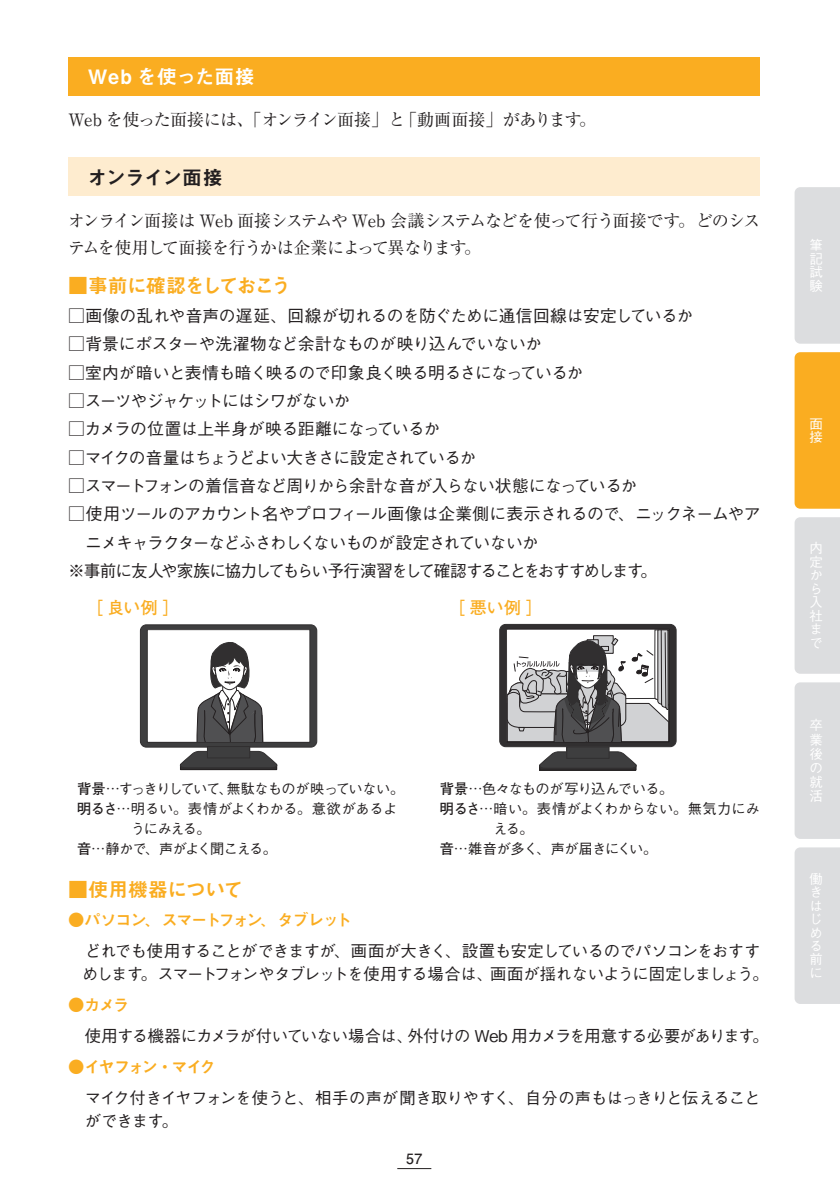
<style>
.page{position:relative;width:840px;height:1191px;background:#fff}
.page>*{position:absolute;margin:0;border:0;box-sizing:border-box;transform-origin:0 0}
.t1{font:19.8px "Midashi Go Pro MB31";letter-spacing:-.08em;color:#faad21}
.t2{font:19.8px "Midashi Go Pro MB31";letter-spacing:.015em;color:#fff}
.t3{font:19.8px "Midashi Go Pro MB31";letter-spacing:-.02em;color:#faad21}
.t4{font:19.8px "Midashi Go Pro MB31";letter-spacing:-.045em;color:#231f20}
.t5{font:17px/27px "Ryumin Pro";letter-spacing:-.045em;color:#231f20}
.t6{font:700 17px "Futo Go B101 Pro";letter-spacing:.01em;color:#faad21}
.t7{font:500 16.8px "Gothic BBB Pro";letter-spacing:-.045em;color:#231f20}
.t8{font:500 16.8px "Gothic BBB Pro";letter-spacing:-.07em;color:#231f20}
.t9{font:500 16.8px "Gothic BBB Pro";letter-spacing:-.025em;color:#231f20}
.t10{font:500 16.8px "Gothic BBB Pro";letter-spacing:-.095em;color:#231f20}
.t11{font:500 16.8px "Gothic BBB Pro";letter-spacing:-.01em;color:#231f20}
.t12{font:500 16.2px/22.6px "Gothic BBB Pro";letter-spacing:-.045em;color:#231f20}
.t13{font:700 16.2px "Mi Go MB1 Std De";letter-spacing:-.085em;color:#faad21}
.t14{font:16.2px "Midashi Go Pro MB31";letter-spacing:-.13em;color:#faad21}
.t15{font:500 14.2px "Gothic BBB Pro";letter-spacing:-.04em;color:#231f20}
.t16{font:500 14.2px "Gothic BBB Pro";letter-spacing:-.08em;color:#231f20}
.t17{font:500 14.2px "Gothic BBB Pro";letter-spacing:-.015em;color:#231f20}
.t18{font:500 14.2px "Gothic BBB Pro";color:#231f20}
.t19{font:500 14.2px "Gothic BBB Pro";letter-spacing:-.07em;color:#231f20}
.t20{font:700 14.2px "Futo Go B101 Pro";color:#231f20}
.t21{font:500 13.4px/13.4px "Gothic BBB Pro";color:#fff;text-align:justify}
.s1{font-family:"Futo Go B101 Pro";font-weight:700}
</style>
<div class="page">
<div style="left:69px;top:57px;width:690px;height:39px;background:#faad21"></div>
<hr style="left:397px;top:1168px;width:34px;height:1px;background:#231f20">
<div style="left:794px;top:187px;width:45px;height:157px;background:#dcdddf"></div>
<div style="left:794px;top:352px;width:45px;height:157px;background:#faad21"></div>
<div style="left:794px;top:682px;width:45px;height:157px;background:#dcdddf"></div>
<div style="left:794px;top:847px;width:45px;height:157px;background:#dcdddf"></div>
<div style="left:794px;top:517px;width:45px;height:157px;background:#dcdddf"></div>
<div style="left:499px;top:624px;width:176px;height:122px;background:#312f30;border-radius:6px"></div>
<div style="left:499px;top:624px;width:177px;height:123px;border:1px solid #312f30;border-radius:6px"></div>
<div style="left:539px;top:764px;width:97px;height:6px;border:1px solid #242021"></div>
<svg style="left:539px;top:750px;width:98px;height:19px"></svg>
<div style="left:566px;top:747px;width:42px;height:11px;background:#3e3e3f"></div>
<div style="left:566px;top:746px;width:43px;height:12px;border:1px solid #312f30"></div>
<svg style="left:506px;top:629px;width:163px;height:113px"></svg>
<div style="left:140px;top:625px;width:176px;height:122px;background:#3e3e3f;border-radius:6px"></div>
<div style="left:140px;top:624px;width:177px;height:123px;border:1px solid #312f30;border-radius:6px"></div>
<div style="left:147px;top:629px;width:163px;height:113px;background:#fff"></div>
<div style="left:147px;top:629px;width:163px;height:113px;border:1px solid #312f30"></div>
<svg style="left:195px;top:642px;width:69px;height:100px"></svg>
<div style="left:180px;top:764px;width:97px;height:6px;border:1px solid #242021"></div>
<svg style="left:179px;top:750px;width:99px;height:18px"></svg>
<div style="left:207px;top:746px;width:42px;height:12px;background:#3e3e3f"></div>
<div style="left:207px;top:746px;width:43px;height:12px;border:1px solid #312f30"></div>
<div style="left:68px;top:158px;width:691px;height:38px;background:#feeccf"></div>
<p class="t2" style="left:88px;top:61px;width:168px">Web を使った面接</p>
<p class="t5" style="left:68px;top:105px;width:529px">Web を使った面接には、「オンライン面接」と「動画面接」があります。</p>
<p class="t4" style="left:87px;top:161px;width:137px">オンライン面接</p>
<p class="t5" style="left:68px;top:206px;width:693px">オンライン面接は Web 面接システムや Web 会議システムなどを使って行う面接です。どのシステムを使用して面接を行うかは企業によって異なります。</p>
<p class="t1" style="left:68px;top:270px;width:224px">■事前に確認をしておこう</p>
<p class="t11" style="left:68px;top:302px;width:626px">□画像の乱れや音声の遅延、回線が切れるのを防ぐために通信回線は安定しているか</p>
<p class="t9" style="left:68px;top:330px;width:475px">□背景にポスターや洗濯物など余計なものが映り込んでいないか</p>
<p class="t7" style="left:68px;top:359px;width:516px">□室内が暗いと表情も暗く映るので印象良く映る明るさになっているか</p>
<p class="t7" style="left:68px;top:387px;width:283px">□スーツやジャケットにはシワがないか</p>
<p class="t9" style="left:68px;top:415px;width:373px">□カメラの位置は上半身が映る距離になっているか</p>
<p class="t8" style="left:68px;top:444px;width:409px">□マイクの音量はちょうどよい大きさに設定されているか</p>
<p class="t7" style="left:68px;top:472px;width:570px">□スマートフォンの着信音など周りから余計な音が入らない状態になっているか</p>
<p class="t7" style="left:68px;top:500px;width:693px">□使用ツールのアカウント名やプロフィール画像は企業側に表示されるので、ニックネームやア</p>
<p class="t8" style="left:85px;top:529px;width:454px">ニメキャラクターなどふさわしくないものが設定されていないか</p>
<p class="t10" style="left:68px;top:557px;width:590px">※事前に友人や家族に協力してもらい予行演習をして確認することをおすすめします。</p>
<p class="t6" style="left:95px;top:594px;width:78px">[ 良い例 ]</p>
<p class="t6" style="left:456px;top:594px;width:79px">[ 悪い例 ]</p>
<p class="t16" style="left:77px;top:777px;width:328px"><span class="s1">背景</span>…すっきりしていて、無駄なものが映っていない。</p>
<p class="t17" style="left:77px;top:797px;width:321px"><span class="s1">明るさ</span>…明るい。表情がよくわかる。意欲があるよ</p>
<p class="t15" style="left:131px;top:817px;width:81px">うにみえる。</p>
<p class="t19" style="left:77px;top:837px;width:201px"><span class="s1">音</span>…静かで、声がよく聞こえる。</p>
<p class="t3" style="left:68px;top:873px;width:177px">■使用機器について</p>
<p class="t15" style="left:439px;top:777px;width:235px"><span class="s1">背景</span>…色々なものが写り込んでいる。</p>
<p class="t18" style="left:439px;top:797px;width:321px"><span class="s1">明るさ</span>…暗い。表情がよくわからない。無気力にみ</p>
<p class="t15" style="left:493px;top:817px;width:42px">える。</p>
<p class="t15" style="left:439px;top:836px;width:219px"><span class="s1">音</span>…雑音が多く、声が届きにくい。</p>
<p class="t13" style="left:68px;top:907px;width:286px">●パソコン、スマートフォン、タブレット</p>
<p class="t12" style="left:82px;top:937px;width:687px;text-indent:-14px">　どれでも使用することができますが、画面が大きく、設置も安定しているのでパソコンをおすすめします。スマートフォンやタブレットを使用する場合は、画面が揺れないように固定しましょう。</p>
<p class="t13" style="left:68px;top:992px;width:63px">●カメラ</p>
<p class="t12" style="left:68px;top:1022px;width:701px">　使用する機器にカメラが付いていない場合は、外付けの Web 用カメラを用意する必要があります。</p>
<p class="t14" style="left:68px;top:1054px;width:149px">●イヤフォン・マイク</p>
<p class="t12" style="left:85px;top:1085px;width:677px">マイク付きイヤフォンを使うと、相手の声が聞き取りやすく、自分の声もはっきりと伝えることができます。</p>
<p class="t20" style="left:406px;top:1147px;width:18px">57</p>
<p class="t21" style="left:809px;top:237px;width:15px">筆記試験</p>
<p class="t21" style="left:809px;top:415px;width:14px">面接</p>
<p class="t21" style="left:809px;top:540px;width:14px;text-align:left">内定から入社まで</p>
<p class="t21" style="left:809px;top:716px;width:14px;line-height:14.2px">卒業後の就活</p>
<p class="t21" style="left:809px;top:870px;width:14px">働きはじめる前に</p>
</div>
